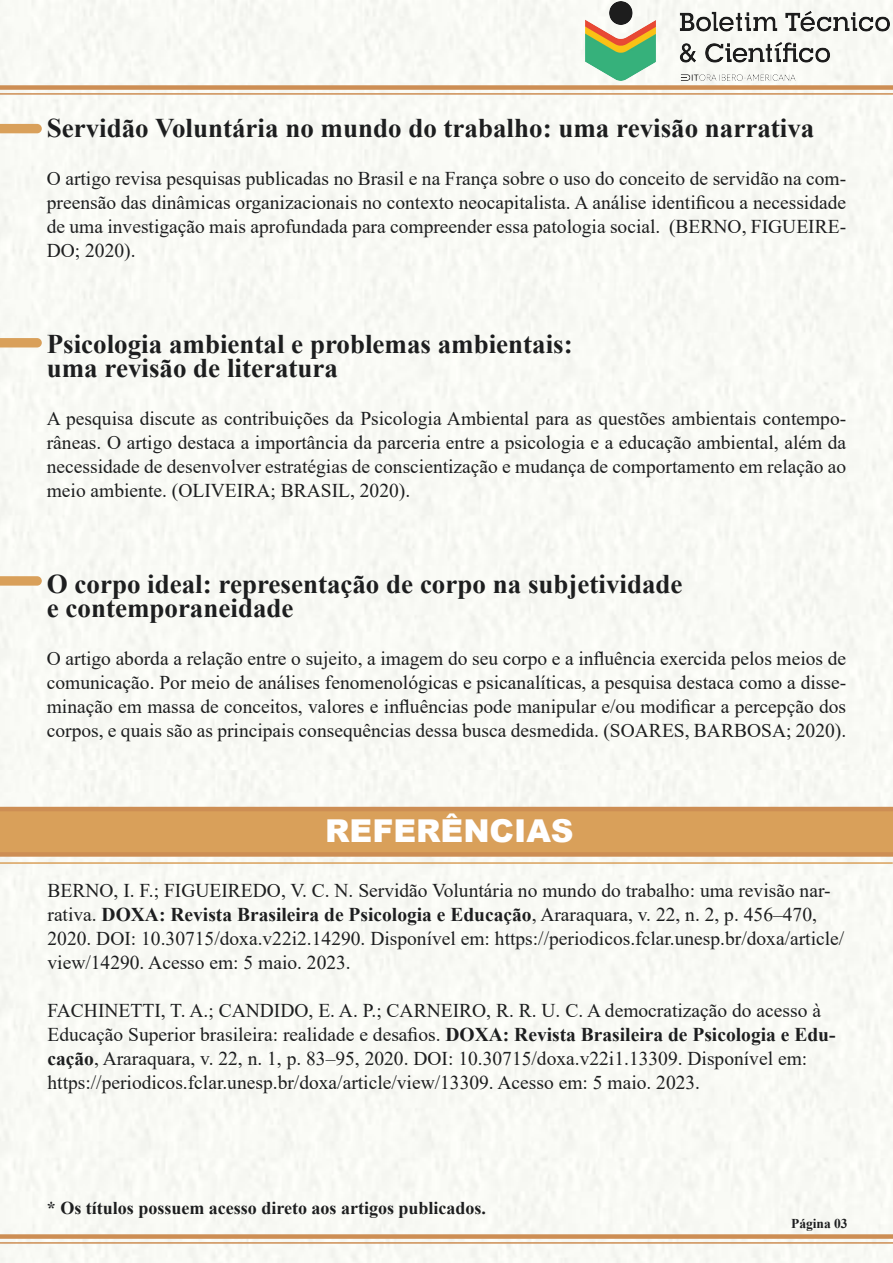
<style>
.page{position:relative;width:893px;height:1263px;background:#fff}
.page>*{position:absolute;margin:0;border:0;box-sizing:border-box;transform-origin:0 0}
.t1{font:900 31.5px "Arial";color:#fff}
.t2{font:700 27px/24px "Times New Roman";color:#1d1e1f}
.t3{font:19.5px/24px "Times New Roman";color:#1d1e1f}
.t4{font:19.5px/24px "Times New Roman PSMT2";color:#1d1e1f}
.t5{font:700 18px "Times New Roman";color:#1d1e1f}
.t6{font:700 13.5px "Times New Roman";color:#1d1e1f}
.s1{font-family:"Times New Roman PSMT2"}
.s2{font-weight:700}
.s3{font-family:"Times New Roman"}
</style>
<div class="page">
<div style="left:0;top:0;width:892px;height:770px;background:#f8f9f4"></div>
<div style="left:0;top:85px;width:893px;height:5px;background:#cd8e54"></div>
<hr style="left:0;top:93px;width:893px;height:2px;background:#cd8e54">
<svg style="left:0;top:124px;width:42px;height:9px"></svg>
<svg style="left:0;top:338px;width:42px;height:9px"></svg>
<svg style="left:0;top:576px;width:42px;height:10px"></svg>
<div style="left:0;top:1234px;width:893px;height:5px;background:#cd8e54"></div>
<hr style="left:0;top:1242px;width:893px;height:2px;background:#cd8e54">
<svg style="left:0;top:804px;width:893px;height:55px;background:#d9a567"></svg>
<hr style="left:0;top:862px;width:893px;height:2px;background:#d9a05a">
<img style="left:585px;top:2px;width:304px;height:78px">
<h2 class="t2" style="left:47px;top:116px;width:769px">Servidão Voluntária no mundo do trabalho: uma revisão narrativa</h2>
<p class="t4" style="left:47px;top:166px;width:801px">O artigo revisa pesquisas publicadas no Brasil e na França sobre o uso do conceito de servidão na com-</p>
<p class="t3" style="left:47px;top:190px;width:801px">preensão das dinâmicas organizacionais no contexto neocapitalista. A análise identificou a necessidade</p>
<p class="t4" style="left:47px;top:214px;width:801px">de uma investigação mais aprofundada para compreender essa patologia social. (BERNO, FIGUEIRE-<br>DO; 2020).</p>
<h2 class="t2" style="left:47px;top:332px;width:527px">Psicologia ambiental e problemas ambientais: uma revisão de literatura</h2>
<p class="t4" style="left:47px;top:406px;width:801px;text-align:justify">A pesquisa discute as contribuições da Psicologia Ambiental para as questões ambientais contempo&shy;râneas. O artigo destaca a importância da parceria entre a psicologia e a educação ambiental, além da necessidade de desenvolver estratégias de conscientização e mudança de comportamento em relação ao</p>
<p class="t3" style="left:47px;top:478px;width:365px">meio ambiente. (OLIVEIRA; BRASIL, 2020).</p>
<h2 class="t2" style="left:47px;top:572px;width:637px">O corpo ideal: representação de corpo na subjetividade e contemporaneidade</h2>
<p class="t3" style="left:47px;top:646px;width:801px">O artigo aborda a relação entre o sujeito, a imagem do seu corpo e a influência exercida pelos meios de</p>
<p class="t4" style="left:47px;top:670px;width:801px">comunicação. Por meio de análises fenomenológicas e psicanalíticas, a pesquisa destaca como a disse-</p>
<p class="t3" style="left:47px;top:694px;width:801px">minação em massa de conceitos, valores e influências pode manipular e/ou modificar a percepção dos</p>
<p class="t4" style="left:47px;top:718px;width:801px">corpos, e quais são as principais consequências dessa busca desmedida. (SOARES, BARBOSA; 2020).</p>
<h1 class="t1" style="left:325px;top:808px;width:250px">REFERÊNCIAS</h1>
<p class="t3" style="left:48px;top:878px;width:798px">BERNO, I. F.; FIGUEIREDO, V. C. N. Servidão Voluntária no mundo do trabalho: uma revisão nar&shy;<span class="s1">rativa.</span> <span class="s2">DOXA: Revista Brasileira de Psicologia e Educação</span><span class="s1">, Araraquara, v. 22, n. 2, p. 456–470,<br></span>2020. DOI: 10.30715/doxa.v22i2.14290. Disponível em: https://periodicos.fclar.unesp.br/doxa/article/</p>
<p class="t4" style="left:48px;top:950px;width:305px"><span class="s3">view/14290</span>. Acesso em: 5 maio. 2023.</p>
<p class="t4" style="left:48px;top:998px;width:775px">FACHINETTI, T. A.; CANDIDO, E. A. P.; CARNEIRO, R. R. U. C. A democratização do acesso à</p>
<p class="t3" style="left:48px;top:1022px;width:789px">Educação Superior brasileira: realidade e desafios. <span class="s2">DOXA: Revista Brasileira de Psicologia e Edu&shy;cação</span>, Araraquara, v. 22, n. 1, p. 83–95, 2020. DOI: 10.30715/doxa.v22i1.13309. Disponível em: https://periodicos.fclar.unesp.br/doxa/article/view/13309<span class="s1">. Acesso em: 5 maio. 2023.</span></p>
<p class="t5" style="left:47px;top:1195px;width:441px">* Os títulos possuem acesso direto aos artigos publicados.</p>
<p class="t6" style="left:791px;top:1213px;width:58px">Página 03</p>
</div>
